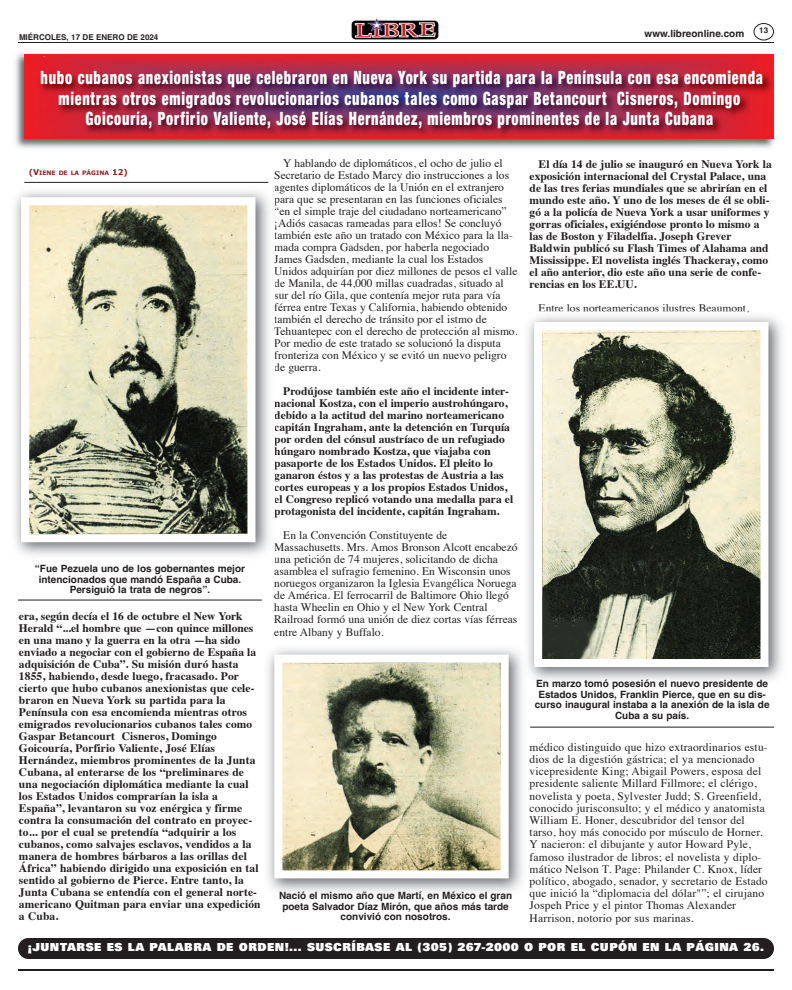
<style>
.page{position:relative;width:792px;height:990px;background:#fff}
.page>*{position:absolute;margin:0;border:0;box-sizing:border-box;transform-origin:0 0}
.t1{font:19.7px/20.3px "Sans Black Condensed DTC";letter-spacing:.05em;color:#fff;text-align:center;scale:.78 1}
.t2{font:12px "Univers Ultra Bold DTC";letter-spacing:.035em;color:#fff}
.t3{font:700 11.5px/12px "Times";color:#231f20}
.t4{font:11.5px/12px "Times";color:#231f20}
.t5{font:700 10px/10.5px "Helvetica";color:#231f20;text-align:center}
.t6{font:700 8px "Helvetica";color:#231f20}
.t7{font:700 6px "Verdana";color:#91211f}
.s1{font-size:8px}
</style>
<div class="page">
<hr style="left:18px;top:969px;width:756px;height:2px;background:#231f20">
<hr style="left:18px;top:42px;width:756px;height:1px;background:#231f20">
<div style="left:351px;top:18px;width:90px;height:22px;background:linear-gradient(to bottom,#fff,#fff)"></div>
<img style="left:351px;top:18px;width:87px;height:22px">
<svg style="left:754px;top:23px;width:20px;height:18px"></svg>
<div style="left:18px;top:938px;width:756px;height:21px;background:#231f20;border-radius:10px"></div>
<img style="left:17px;top:53px;width:752px;height:3px">
<div style="left:25px;top:54px;width:749px;height:85px;background:#e51f29"></div>
<img style="left:15px;top:56px;width:760px;height:92px">
<img style="left:25px;top:56px;width:749px;height:83px">
<hr style="left:24px;top:182px;width:244px;height:1px;background:#231f20">
<img style="left:15px;top:191px;width:260px;height:365px">
<svg style="left:274px;top:231px;width:1px;height:44px"></svg>
<svg style="left:274px;top:303px;width:1px;height:56px"></svg>
<img style="left:30px;top:206px;width:216px;height:327px">
<div style="left:21px;top:197px;width:234px;height:345px;border:8px solid #fff"></div>
<img style="left:527px;top:311px;width:255px;height:370px">
<img style="left:543px;top:331px;width:216px;height:327px">
<div style="left:534px;top:322px;width:234px;height:345px;border:8px solid #fff"></div>
<img style="left:267px;top:648px;width:255px;height:245px">
<img style="left:527px;top:644px;width:1px;height:37px">
<img style="left:283px;top:664px;width:217px;height:205px">
<div style="left:274px;top:655px;width:235px;height:223px;border:8px solid #fff"></div>
<hr style="left:18px;top:600px;width:244px;height:1px;background:#231f20">
<hr style="left:530px;top:727px;width:244px;height:1px;background:#231f20">
<p class="t6" style="left:19px;top:34px;width:141px">MIÉRCOLES, 17 DE ENERO DE 2024</p>
<p class="t5" style="left:645px;top:29px;width:101px">www.libreonline.com</p>
<p class="t6" style="left:759px;top:27px;width:10px">13</p>
<p class="t1" style="left:41px;top:69px;width:928px">hubo cubanos anexionistas que celebraron en Nueva York su partida para la Península con esa encomienda mientras otros emigrados revolucionarios cubanos tales como Gaspar Betancourt Cisneros, Domingo<br>Goicouría, Porfirio Valiente, José Elías Hernández, miembros prominentes de la Junta Cubana</p>
<p class="t7" style="left:29px;top:169px;width:101px"><span class="s1">(V</span>IENE DE LA PÁGINA <span class="s1">12)</span></p>
<p class="t5" style="left:35px;top:564px;width:212px">“Fue Pezuela uno de los gobernantes mejor intencionados que mandó España a Cuba.<br>Persiguió la trata de negros”.</p>
<p class="t3" style="left:19px;top:611px;width:243px">era, según decía el 16 de octubre el New York Herald “...el hombre que —con quince millones en una mano y la guerra en la otra —ha sido enviado a negociar con el gobierno de España la adquisición de Cuba”. Su misión duró hasta 1855, habiendo, desde luego, fracasado. Por cierto que hubo cubanos anexionistas que cele&shy;braron en Nueva York su partida para la Península con esa encomienda mientras otros emigrados revolucionarios cubanos tales como Gaspar Betancourt Cisneros, Domingo Goicouría, Porfirio Valiente, José Elías Hernández, miembros prominentes de la Junta Cubana, al enterarse de los “preliminares de una negociación diplomática mediante la cual los Estados Unidos comprarían la isla a España”, levantaron su voz enérgica y firme contra la consumación del contrato en proyec&shy;to... por el cual se pretendía “adquirir a los cubanos, como salvajes esclavos, vendidos a la manera de hombres bárbaros a las orillas del África” habiendo dirigido una exposición en tal sentido al gobierno de Pierce. Entre tanto, la Junta Cubana se entendía con el general norte&shy;americano Quitman para enviar una expedición a Cuba.</p>
<p class="t4" style="left:274px;top:158px;width:245px;text-indent:9px">Y hablando de diplomáticos, el ocho de julio el Secretario de Estado Marcy dio instrucciones a los agentes diplomáticos de la Unión en el extranjero para que se presentaran en las funciones oficiales “en el simple traje del ciudadano norteamericano” ¡Adiós casacas rameadas para ellos! Se concluyó también este año un tratado con México para la lla&shy;mada compra Gadsden, por haberla negociado James Gadsden, mediante la cual los Estados Unidos adquirían por diez millones de pesos el valle de Manila, de 44,000 millas cuadradas, situado al sur del río Gila, que contenía mejor ruta para vía férrea entre Texas y California, habiendo obtenido también el derecho de tránsito por el istmo de Tehuantepec con el derecho de protección al mismo.<br>Por medio de este tratado se solucionó la disputa fronteriza con México y se evitó un nuevo peligro de guerra.</p>
<p class="t3" style="left:274px;top:387px;width:240px;text-indent:9px">Prodújose también este año el incidente inter&shy;nacional Kostza, con el imperio austrohúngaro, debido a la actitud del marino norteamericano capitán Ingraham, ante la detención en Turquía por orden del cónsul austríaco de un refugiado húngaro nombrado Kostza, que viajaba con pasaporte de los Estados Unidos. El pleito lo ganaron éstos y a las protestas de Austria a las cortes europeas y a los propios Estados Unidos, el Congreso replicó votando una medalla para el protagonista del incidente, capitán Ingraham.</p>
<p class="t4" style="left:274px;top:531px;width:245px;text-indent:9px">En la Convención Constituyente de Massachusetts. Mrs. Amos Bronson Alcott encabezó una petición de 74 mujeres, solicitando de dicha asamblea el sufragio femenino. En Wisconsin unos noruegos organizaron la Iglesia Evangélica Noruega de América. El ferrocarril de Baltimore Ohio llegó hasta Wheelin en Ohio y el New York Central Railroad formó una unión de diez cortas vías férreas entre Albany y Buffalo.</p>
<p class="t3" style="left:530px;top:159px;width:244px;text-indent:9px">El día 14 de julio se inauguró en Nueva York la exposición internacional del Crystal Palace, una de las tres ferias mundiales que se abrirían en el mundo este año. Y uno de los meses de él se obli&shy;gó a la policía de Nueva York a usar uniformes y gorras oficiales, exigiéndose pronto lo mismo a las de Boston y Filadelfia. Joseph Grever Baldwin publicó su Flash Times of Alahama and Mississippe. El novelista inglés Thackeray, como el año anterior, dio este año una serie de confe&shy;rencias en los EE.UU.</p>
<p class="t4" style="left:539px;top:303px;width:212px">Entre los norteamericanos ilustres Beaumont,</p>
<p class="t5" style="left:279px;top:891px;width:235px">Nació el mismo año que Martí, en México el gran poeta Salvador Díaz Mirón, que años más tarde convivió con nosotros.</p>
<p class="t5" style="left:535px;top:679px;width:236px">En marzo tomó posesión el nuevo presidente de Estados Unidos, Franklin Pierce, que en su dis&shy;curso inaugural instaba a la anexión de la isla de Cuba a su país.</p>
<p class="t4" style="left:530px;top:742px;width:240px">médico distinguido que hizo extraordinarios estu&shy;dios de la digestión gástrica; el ya mencionado vicepresidente King; Abigail Powers, esposa del presidente saliente Millard Fillmore; el clérigo, novelista y poeta, Sylvester Judd; S. Greenfield, conocido jurisconsulto; y el médico y anatomista William E. Honer, descubridor del tensor del tarso, hoy más conocido por músculo de Horner.<br>Y nacieron: el dibujante y autor Howard Pyle, famoso ilustrador de libros; el novelista y diplo&shy;mático Nelson T. Page: Philander C. Knox, líder político, abogado, senador, y secretario de Estado que inició la “diplomacia del dólar"”; el cirujano Jospeh Price y el pintor Thomas Alexander Harrison, notorio por sus marinas.</p>
<p class="t2" style="left:28px;top:943px;width:738px">¡JUNTARSE ES LA PALABRA DE ORDEN!... SUSCRÍBASE AL (305) 267-2000 O POR EL CUPÓN EN LA PÁGINA 26.</p>
</div>
